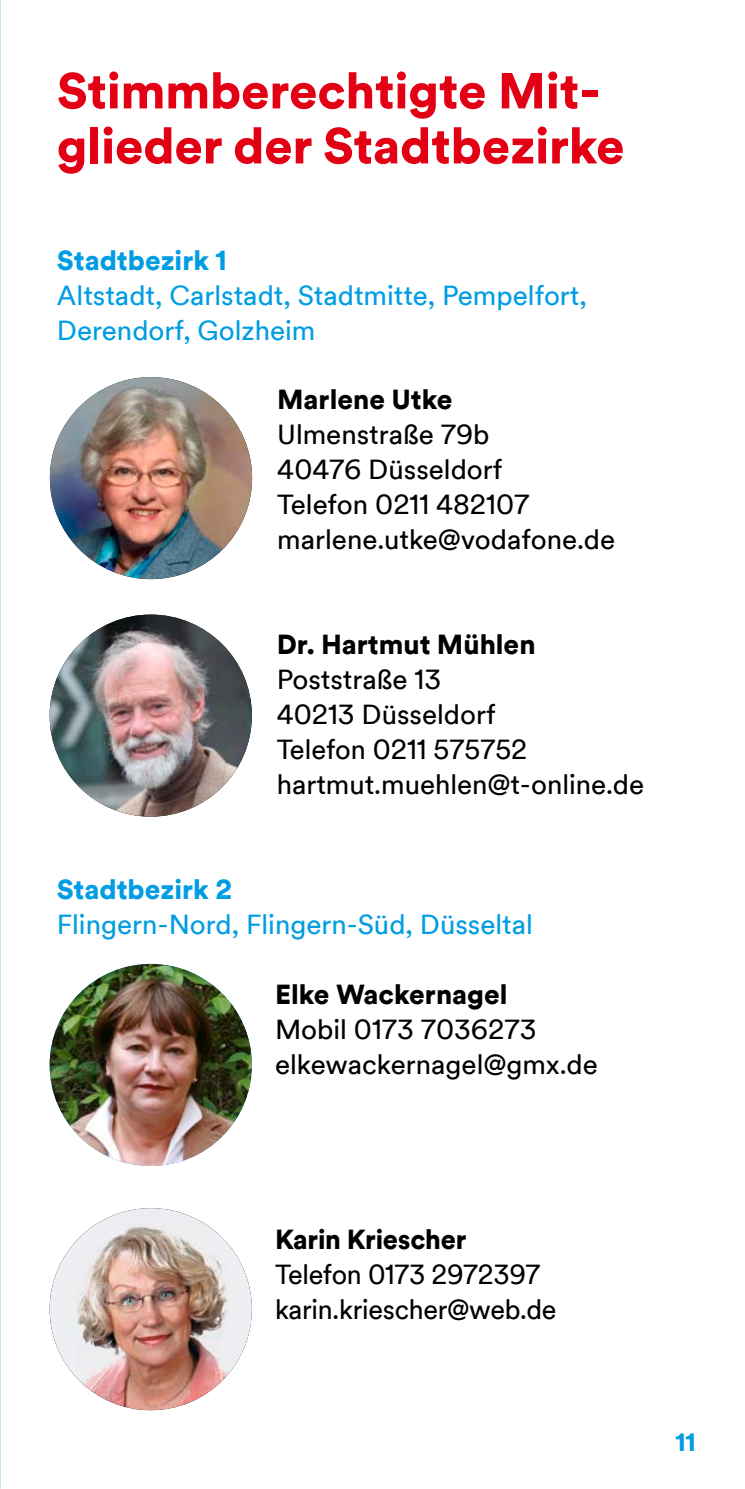
<style>
.page{position:relative;width:745px;height:1489px;background:#fff}
.page>*{position:absolute;margin:0;border:0;box-sizing:border-box;transform-origin:0 0}
.t1{font:900 50px/55px "Duesseldorf Circular TT";letter-spacing:-.005em;color:#e30014}
.t2{font:27.5px/35px "Duesseldorf Circular TT";color:#000}
.t3{font:27.5px/35px "Duesseldorf Circular TT";color:#009de2}
.t4{font:900 27.5px "Duesseldorf Circular TT";color:#000}
.t5{font:900 27.5px "Duesseldorf Circular TT";color:#009de2}
.t6{font:900 25px "Duesseldorf Circular TT";color:#009de2}
</style>
<div class="page">
<img style="left:50px;top:377px;width:202px;height:202px;border-radius:101px">
<img style="left:50px;top:614px;width:202px;height:202px;border-radius:101px">
<img style="left:50px;top:963px;width:202px;height:202px;border-radius:101px">
<img style="left:50px;top:1207px;width:202px;height:202px;border-radius:101px">
<h1 class="t1" style="left:57px;top:61px;width:569px">Stimmberechtigte Mit&shy;glieder der Stadtbezirke</h1>
<p class="t5" style="left:57px;top:241px;width:171px">Stadtbezirk 1</p>
<p class="t3" style="left:57px;top:277px;width:531px">Altstadt, Carlstadt, Stadtmitte, Pempelfort,<br>Derendorf, Golzheim</p>
<p class="t4" style="left:277px;top:380px;width:177px">Marlene Utke</p>
<p class="t2" style="left:277px;top:415px;width:339px">Ulmenstraße 79b<br>40476 Düsseldorf<br>Telefon 0211 482107 marlene.utke@vodafone.de</p>
<p class="t4" style="left:276px;top:625px;width:260px">Dr. Hartmut Mühlen</p>
<p class="t2" style="left:276px;top:660px;width:369px">Poststraße 13<br>40213 Düsseldorf<br>Telefon 0211 575752 hartmut.muehlen@t-online.de</p>
<p class="t5" style="left:57px;top:869px;width:177px">Stadtbezirk 2</p>
<p class="t3" style="left:57px;top:905px;width:477px">Flingern-Nord, Flingern-Süd, Düsseltal</p>
<p class="t4" style="left:275px;top:974px;width:234px">Elke Wackernagel</p>
<p class="t2" style="left:275px;top:1010px;width:324px">Mobil 0173 7036273 elkewackernagel@gmx.de</p>
<p class="t4" style="left:275px;top:1220px;width:193px">Karin Kriescher</p>
<p class="t2" style="left:275px;top:1255px;width:283px">Telefon 0173 2972397 karin.kriescher@web.de</p>
<p class="t6" style="left:675px;top:1424px;width:22px">11</p>
</div>
